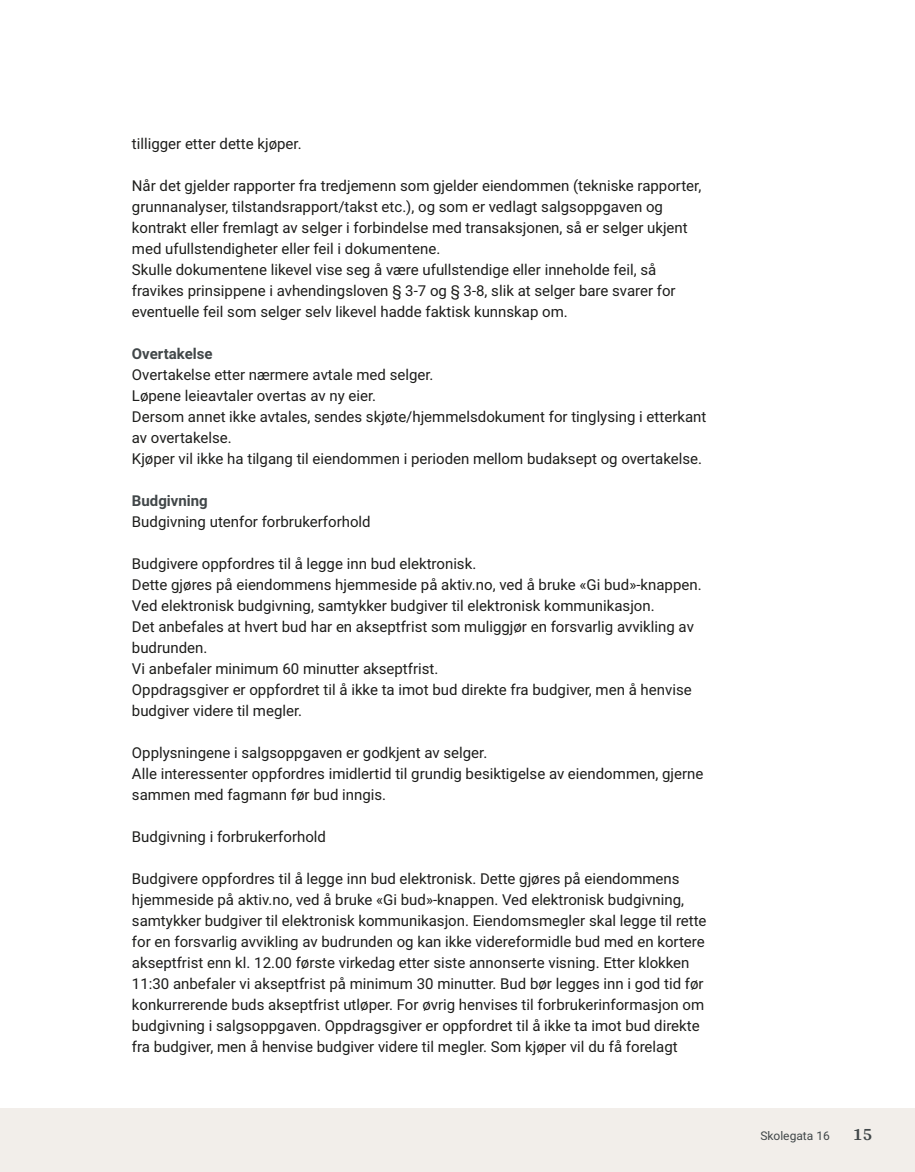
<style>
.page{position:relative;width:915px;height:1172px;background:#fff}
.page>*{position:absolute;margin:0;border:0;box-sizing:border-box;transform-origin:0 0}
.t1{font:700 18px "Arya";color:#414749}
.t2{font:15px/21px "Roboto Vitec";color:#1d1d1b}
.t3{font:700 15px "Roboto Vitec";color:#414749}
.t4{font:12px "Roboto Vitec";color:#414749}
</style>
<div class="page">
<div style="left:0;top:1108px;width:914px;height:64px;background:#f2eeea"></div>
<p class="t2" style="left:132px;top:132px;width:171px">tilligger etter dette kjøper.</p>
<p class="t2" style="left:132px;top:174px;width:570px">Når det gjelder rapporter fra tredjemenn som gjelder eiendommen (tekniske rapporter, grunnanalyser, tilstandsrapport/takst etc.), og som er vedlagt salgsoppgaven og kontrakt eller fremlagt av selger i forbindelse med transaksjonen, så er selger ukjent med ufullstendigheter eller feil i dokumentene.<br>Skulle dokumentene likevel vise seg å være ufullstendige eller inneholde feil, så fravikes prinsippene i avhendingsloven § 3‑7 og § 3‑8, slik at selger bare svarer for eventuelle feil som selger selv likevel hadde faktisk kunnskap om.</p>
<p class="t3" style="left:132px;top:343px;width:82px">Overtakelse</p>
<p class="t2" style="left:132px;top:363px;width:575px">Overtakelse etter nærmere avtale med selger.<br>Løpene leieavtaler overtas av ny eier.<br>Dersom annet ikke avtales, sendes skjøte/hjemmelsdokument for tinglysing i etterkant av overtakelse.<br>Kjøper vil ikke ha tilgang til eiendommen i perioden mellom budaksept og overtakelse.</p>
<p class="t3" style="left:132px;top:490px;width:77px">Budgivning</p>
<p class="t2" style="left:132px;top:510px;width:240px">Budgivning utenfor forbrukerforhold</p>
<p class="t2" style="left:132px;top:552px;width:571px">Budgivere oppfordres til å legge inn bud elektronisk.<br>Dette gjøres på eiendommens hjemmeside på aktiv.no, ved å bruke «Gi bud»‑knappen.<br>Ved elektronisk budgivning, samtykker budgiver til elektronisk kommunikasjon.<br>Det anbefales at hvert bud har en akseptfrist som muliggjør en forsvarlig avvikling av budrunden.<br>Vi anbefaler minimum 60 minutter akseptfrist.<br>Oppdragsgiver er oppfordret til å ikke ta imot bud direkte fra budgiver, men å henvise budgiver videre til megler.</p>
<p class="t2" style="left:132px;top:741px;width:572px">Opplysningene i salgsoppgaven er godkjent av selger.<br>Alle interessenter oppfordres imidlertid til grundig besiktigelse av eiendommen, gjerne sammen med fagmann før bud inngis.</p>
<p class="t2" style="left:132px;top:825px;width:195px">Budgivning i forbrukerforhold</p>
<p class="t2" style="left:132px;top:867px;width:576px">Budgivere oppfordres til å legge inn bud elektronisk. Dette gjøres på eiendommens hjemmeside på aktiv.no, ved å bruke «Gi bud»‑knappen. Ved elektronisk budgivning, samtykker budgiver til elektronisk kommunikasjon. Eiendomsmegler skal legge til rette for en forsvarlig avvikling av budrunden og kan ikke videreformidle bud med en kortere akseptfrist enn kl. 12.00 første virkedag etter siste annonserte visning. Etter klokken 11:30 anbefaler vi akseptfrist på minimum 30 minutter. Bud bør legges inn i god tid før konkurrerende buds akseptfrist utløper. For øvrig henvises til forbrukerinformasjon om budgivning i salgsoppgaven. Oppdragsgiver er oppfordret til å ikke ta imot bud direkte fra budgiver, men å henvise budgiver videre til megler. Som kjøper vil du få forelagt</p>
<p class="t4" style="left:760px;top:1127px;width:71px">Skolegata 16</p>
<p class="t1" style="left:852px;top:1123px;width:21px">15</p>
</div>
